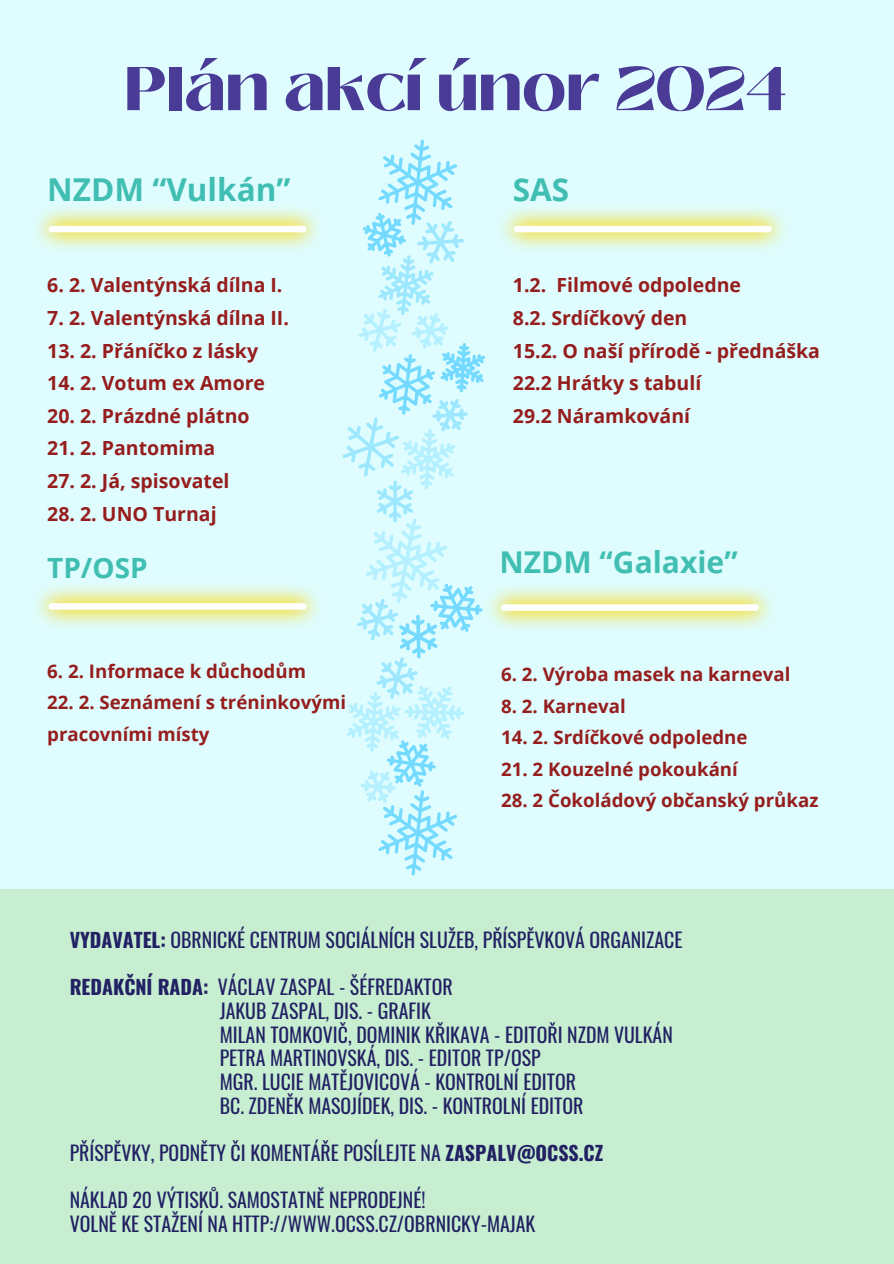
<style>
.page{position:relative;width:894px;height:1264px;background:#fff}
.page>*{position:absolute;margin:0;border:0;box-sizing:border-box;transform-origin:0 0}
.t1{font:900 61.5px "Black Mango";color:#4a3b97}
.t2{font:700 31.5px "Open Sans";color:#41beb2}
.t3{font:700 30px "Open Sans";color:#41beb2}
.t4{font:700 27.9px "Open Sans";color:#41beb2}
.t5{font:19.8px/23.7px "Oswald";color:#212163}
.t6{font:700 19.5px "Open Sans";color:#961d1d}
.t7{font:700 18.6px "Open Sans";color:#961d1d}
.s1{font-weight:700}
</style>
<div class="page">
<div style="left:0;top:0;width:893px;height:1263px;background:#c8eed1"></div>
<div style="left:0;top:0;width:893px;height:888px;background:#dffdff"></div>
<img style="left:36px;top:208px;width:283px;height:42px">
<div style="left:52px;top:226px;width:251px;height:6px;background:#fff"></div>
<img style="left:501px;top:208px;width:284px;height:42px">
<div style="left:517px;top:226px;width:251px;height:6px;background:#fff"></div>
<img style="left:488px;top:587px;width:284px;height:42px">
<div style="left:504px;top:604px;width:251px;height:7px;background:#fff"></div>
<img style="left:36px;top:586px;width:283px;height:41px">
<div style="left:52px;top:603px;width:251px;height:6px;background:#fff"></div>
<svg style="left:375px;top:139px;width:110px;height:736px"></svg>
<svg style="left:342px;top:221px;width:125px;height:477px"></svg>
<svg style="left:346px;top:308px;width:118px;height:495px"></svg>
<p class="t1" style="left:125px;top:42px;width:663px">Plán akcí únor 2024</p>
<h4 class="t2" style="left:47px;top:167px;width:244px">NZDM “Vulkán”</h4>
<p class="t6" style="left:47px;top:271px;width:237px">6. 2. Valentýnská dílna I.</p>
<p class="t6" style="left:47px;top:304px;width:243px">7. 2. Valentýnská dílna II.</p>
<p class="t6" style="left:47px;top:337px;width:212px">13. 2. Přáníčko z lásky</p>
<p class="t6" style="left:47px;top:369px;width:219px">14. 2. Votum ex Amore</p>
<p class="t6" style="left:47px;top:402px;width:204px">20. 2. Prázdné plátno</p>
<p class="t6" style="left:47px;top:434px;width:169px">21. 2. Pantomima</p>
<p class="t6" style="left:47px;top:467px;width:184px">27. 2. Já, spisovatel</p>
<p class="t6" style="left:47px;top:500px;width:171px">28. 2. UNO Turnaj</p>
<p class="t4" style="left:47px;top:548px;width:102px">TP/OSP</p>
<p class="t7" style="left:47px;top:658px;width:260px">6. 2. Informace k důchodům</p>
<p class="t7" style="left:47px;top:689px;width:300px">22. 2. Seznámení s tréninkovými</p>
<h2 class="t7" style="left:47px;top:721px;width:164px">pracovními místy</h2>
<p class="t2" style="left:512px;top:167px;width:58px">SAS</p>
<h3 class="t6" style="left:512px;top:271px;width:229px">1.2. Filmové odpoledne</h3>
<p class="t6" style="left:512px;top:304px;width:176px">8.2. Srdíčkový den</p>
<p class="t6" style="left:512px;top:337px;width:308px">15.2. O naší přírodě - přednáška</p>
<p class="t6" style="left:512px;top:369px;width:190px">22.2 Hrátky s tabulí</p>
<p class="t6" style="left:512px;top:402px;width:179px">29.2 Náramkování</p>
<p class="t3" style="left:499px;top:541px;width:239px">NZDM “Galaxie”</p>
<p class="t7" style="left:501px;top:661px;width:291px">6. 2. Výroba masek na karneval</p>
<p class="t7" style="left:501px;top:692px;width:126px">8. 2. Karneval</p>
<h5 class="t7" style="left:501px;top:724px;width:248px">14. 2. Srdíčkové odpoledne</h5>
<h5 class="t7" style="left:501px;top:755px;width:238px">21. 2 Kouzelné pokoukání</h5>
<h5 class="t7" style="left:501px;top:787px;width:319px">28. 2 Čokoládový občanský průkaz</h5>
<p class="t5" style="left:70px;top:927px;width:614px"><span class="s1">VYDAVATEL:</span> OBRNICKÉ CENTRUM SOCIÁLNÍCH SLUŽEB, PŘÍSPĚVKOVÁ ORGANIZACE</p>
<p class="t5" style="left:220px;top:974px;width:454px;text-indent:-150px"><span class="s1">REDAKČNÍ RADA:</span> VÁCLAV ZASPAL - ŠÉFREDAKTOR<br>JAKUB ZASPAL, DIS. - GRAFIK<br>MILAN TOMKOVIČ, DOMINIK KŘIKAVA - EDITOŘI NZDM VULKÁN PETRA MARTINOVSKÁ, DIS. - EDITOR TP/OSP<br>MGR. LUCIE MATĚJOVICOVÁ - KONTROLNÍ EDITOR<br>BC. ZDENĚK MASOJÍDEK, DIS. - KONTROLNÍ EDITOR</p>
<p class="t5" style="left:70px;top:1139px;width:535px">PŘÍSPĚVKY, PODNĚTY ČI KOMENTÁŘE POSÍLEJTE NA <span class="s1">ZASPALV@OCSS.CZ</span></p>
<h3 class="t5" style="left:70px;top:1187px;width:467px">NÁKLAD 20 VÝTISKŮ. SAMOSTATNĚ NEPRODEJNÉ!<br>VOLNĚ KE STAŽENÍ NA HTTP://WWW.OCSS.CZ/OBRNICKY-MAJAK</h3>
</div>
